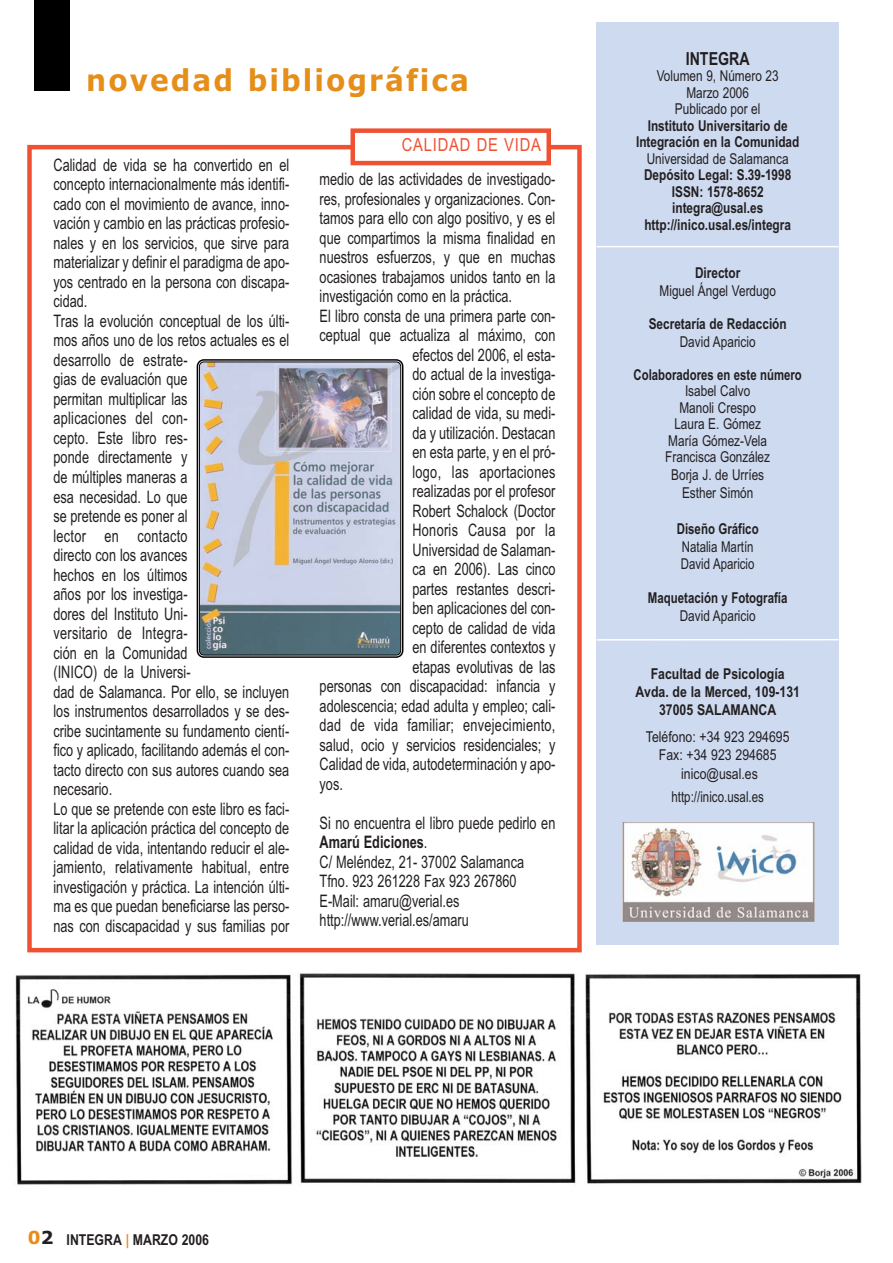
<style>
.page{position:relative;width:893px;height:1263px;background:#fff}
.page>*{position:absolute;margin:0;border:0;box-sizing:border-box;transform-origin:0 0}
.t1{font:700 30px "Verdana";letter-spacing:.07em;color:#e58e1a;scale:.94 1}
.t2{font:18px "Arial Narrow";letter-spacing:.045em;color:#f05133}
.t3{font:700 18px "Arial Narrow";color:#231f20;scale:.96 1}
.t4{font:17.25px/19.5px "Arial Narrow";color:#231f20;scale:.9 1}
.t5{font:17.25px "Arial Narrow";letter-spacing:.02em;color:#231f20;scale:.9 1}
.t6{font:15px/16.5px "Arial Narrow";color:#231f20;text-align:center;scale:.96 1}
.t7{font:700 15px/16.5px "Arial Narrow";color:#231f20;text-align:center;scale:.96 1}
.t8{font:700 15px/18px "Arial Narrow";color:#231f20;text-align:center}
.t9{font:15px/18px "Arial Narrow";color:#231f20;text-align:center}
.t10{font:700 15px "Arial Narrow";color:#231f20;scale:.93 1}
.t11{font:15px/16.5px "Arial Narrow";color:#231f20;scale:.93 1}
.t12{font:700 15px "Arial Narrow";color:#231f20;scale:.92 1}
.s1{font-weight:700}
.s2{font-family:"Verdana";font-size:18px;color:#e58e1a}
.s3{font-family:"Verdana";font-size:18px}
.s4{color:#e58e1a}
</style>
<div class="page">
<div style="left:597px;top:22px;width:242px;height:923px;background:#cddaf0"></div>
<div style="left:27px;top:145px;width:555px;height:807px;border:4px solid #f05133"></div>
<img style="left:622px;top:822px;width:192px;height:100px">
<img style="left:15px;top:973px;width:847px;height:212px">
<svg style="left:196px;top:359px;width:208px;height:299px;background:#646464"></svg>
<img style="left:199px;top:361px;width:202px;height:295px">
<div style="left:34px;top:0;width:36px;height:91px;background:#000"></div>
<div style="left:353px;top:131px;width:196px;height:32px;background:#fff"></div>
<div style="left:350px;top:128px;width:201px;height:37px;border:4px solid #f05133"></div>
<hr style="left:597px;top:246px;width:242px;height:1px;background:#fff">
<hr style="left:597px;top:639px;width:242px;height:2px;background:#fff">
<h1 class="t1" style="left:86px;top:68px;width:409px">novedad bibliográfica</h1>
<p class="t4" style="left:53px;top:157px;width:264px">Calidad de vida se ha convertido en el concepto internacionalmente más identifi&shy;cado con el movimiento de avance, inno&shy;vación y cambio en las prácticas profesio&shy;nales y en los servicios, que sirve para materializar y definir el paradigma de apo&shy;yos centrado en la persona con discapa&shy;cidad.<br>Tras la evolución conceptual de los últi&shy;mos años uno de los retos actuales es el desarrollo de estrate-<br>gias de evaluación que<br>permitan multiplicar las<br>aplicaciones del con-<br>cepto. Este libro res-<br>ponde directamente y<br>de múltiples maneras a<br>esa necesidad. Lo que<br>se pretende es poner al<br>lector en contacto<br>directo con los avances<br>hechos en los últimos<br>años por los investiga-<br>dores del Instituto Uni-<br>versitario de Integra-<br>ción en la Comunidad<br>(INICO) de la Universi-<br>dad de Salamanca. Por ello, se incluyen los instrumentos desarrollados y se des&shy;cribe sucintamente su fundamento cientí&shy;fico y aplicado, facilitando además el con&shy;tacto directo con sus autores cuando sea necesario.<br>Lo que se pretende con este libro es faci&shy;litar la aplicación práctica del concepto de calidad de vida, intentando reducir el ale&shy;jamiento, relativamente habitual, entre investigación y práctica. La intención últi&shy;ma es que puedan beneficiarse las perso&shy;nas con discapacidad y sus familias por</p>
<p class="t2" style="left:402px;top:139px;width:141px">CALIDAD DE VIDA</p>
<p class="t4" style="left:320px;top:171px;width:264px">medio de las actividades de investigado-</p>
<p class="t4" style="left:320px;top:191px;width:264px">res, profesionales y organizaciones. Con-</p>
<p class="t4" style="left:320px;top:210px;width:264px">tamos para ello con algo positivo, y es el</p>
<p class="t4" style="left:320px;top:230px;width:264px">que compartimos la misma finalidad en</p>
<p class="t4" style="left:320px;top:249px;width:264px">nuestros esfuerzos, y que en muchas</p>
<p class="t4" style="left:320px;top:269px;width:264px">ocasiones trabajamos unidos tanto en la</p>
<p class="t4" style="left:320px;top:288px;width:215px">investigación como en la práctica.</p>
<p class="t4" style="left:320px;top:308px;width:264px">El libro consta de una primera parte con-</p>
<p class="t4" style="left:320px;top:327px;width:264px">ceptual que actualiza al máximo, con</p>
<p class="t4" style="left:412px;top:347px;width:160px">efectos del 2006, el esta-</p>
<p class="t4" style="left:412px;top:366px;width:160px">do actual de la investiga-</p>
<p class="t4" style="left:412px;top:386px;width:160px">ción sobre el concepto de</p>
<p class="t4" style="left:412px;top:405px;width:160px">calidad de vida, su medi-</p>
<p class="t4" style="left:412px;top:425px;width:160px">da y utilización. Destacan</p>
<p class="t4" style="left:412px;top:444px;width:160px">en esta parte, y en el pró-</p>
<p class="t5" style="left:412px;top:466px;width:160px">logo, las aportaciones</p>
<p class="t4" style="left:412px;top:483px;width:160px">realizadas por el profesor</p>
<p class="t4" style="left:412px;top:503px;width:160px">Robert Schalock (Doctor</p>
<p class="t5" style="left:412px;top:524px;width:160px">Honoris Causa por la</p>
<p class="t4" style="left:412px;top:542px;width:160px">Universidad de Salaman-</p>
<p class="t4" style="left:412px;top:561px;width:160px">ca en 2006). Las cinco</p>
<p class="t4" style="left:412px;top:581px;width:160px">partes restantes descri-</p>
<p class="t4" style="left:412px;top:600px;width:160px">ben aplicaciones del con-</p>
<p class="t4" style="left:412px;top:620px;width:160px">cepto de calidad de vida</p>
<p class="t4" style="left:412px;top:639px;width:160px">en diferentes contextos y</p>
<p class="t4" style="left:412px;top:659px;width:160px">etapas evolutivas de las</p>
<p class="t4" style="left:320px;top:678px;width:264px">personas con discapacidad: infancia y</p>
<p class="t4" style="left:320px;top:698px;width:264px">adolescencia; edad adulta y empleo; cali-</p>
<p class="t4" style="left:320px;top:717px;width:264px">dad de vida familiar; envejecimiento,</p>
<p class="t4" style="left:320px;top:737px;width:264px">salud, ocio y servicios residenciales; y</p>
<p class="t4" style="left:320px;top:756px;width:264px">Calidad de vida, autodeterminación y apo-</p>
<p class="t4" style="left:320px;top:776px;width:27px">yos.</p>
<p class="t4" style="left:320px;top:815px;width:264px">Si no encuentra el libro puede pedirlo en<br><span class="s1">Amarú Ediciones</span>.<br>C/ Meléndez, 21- 37002 Salamanca<br>Tfno. 923 261228 Fax 923 267860<br>E-Mail: amaru@verial.es http://www.verial.es/amaru</p>
<p class="t3" style="left:686px;top:52px;width:68px">INTEGRA</p>
<p class="t6" style="left:657px;top:69px;width:129px">Volumen 9, Número 23<br>Marzo 2006<br>Publicado por el</p>
<p class="t7" style="left:636px;top:119px;width:172px">Instituto Universitario de<br>Integración en la Comunidad</p>
<p class="t6" style="left:647px;top:152px;width:149px">Universidad de Salamanca</p>
<p class="t7" style="left:644px;top:168px;width:155px">Depósito Legal: S.39-1998<br>ISSN: 1578-8652 integra@usal.es http://inico.usal.es/integra</p>
<p class="t7" style="left:695px;top:266px;width:49px">Director</p>
<p class="t6" style="left:659px;top:284px;width:123px">Miguel Ángel Verdugo</p>
<p class="t7" style="left:649px;top:317px;width:145px">Secretaría de Redacción</p>
<p class="t6" style="left:680px;top:335px;width:81px">David Aparicio</p>
<p class="t12" style="left:634px;top:369px;width:184px">Colaboradores en este número</p>
<p class="t6" style="left:665px;top:384px;width:111px">Isabel Calvo<br>Manoli Crespo<br>Laura E. Gómez<br>María Gómez-Vela<br>Francisca González</p>
<p class="t6" style="left:671px;top:468px;width:98px;line-height:18px">Borja J. de Urríes<br>Esther Simón</p>
<p class="t10" style="left:677px;top:524px;width:90px">Diseño Gráfico</p>
<p class="t11" style="left:681px;top:540px;width:81px">Natalia Martín<br>David Aparicio</p>
<p class="t10" style="left:648px;top:593px;width:152px">Maquetación y Fotografía</p>
<p class="t6" style="left:680px;top:609px;width:81px">David Aparicio</p>
<p class="t8" style="left:635px;top:666px;width:166px">Facultad de Psicología<br>Avda. de la Merced, 109-131<br>37005 SALAMANCA</p>
<p class="t9" style="left:646px;top:729px;width:145px">Teléfono: +34 923 294695<br>Fax: +34 923 294685</p>
<p class="t9" style="left:671px;top:764px;width:94px;line-height:22.5px">inico@usal.es http://inico.usal.es</p>
<p class="t8" style="left:28px;top:1232px;width:183px"><span class="s2">0</span><span class="s3">2</span> INTEGRA <span class="s4">|</span> MARZO 2006</p>
</div>
